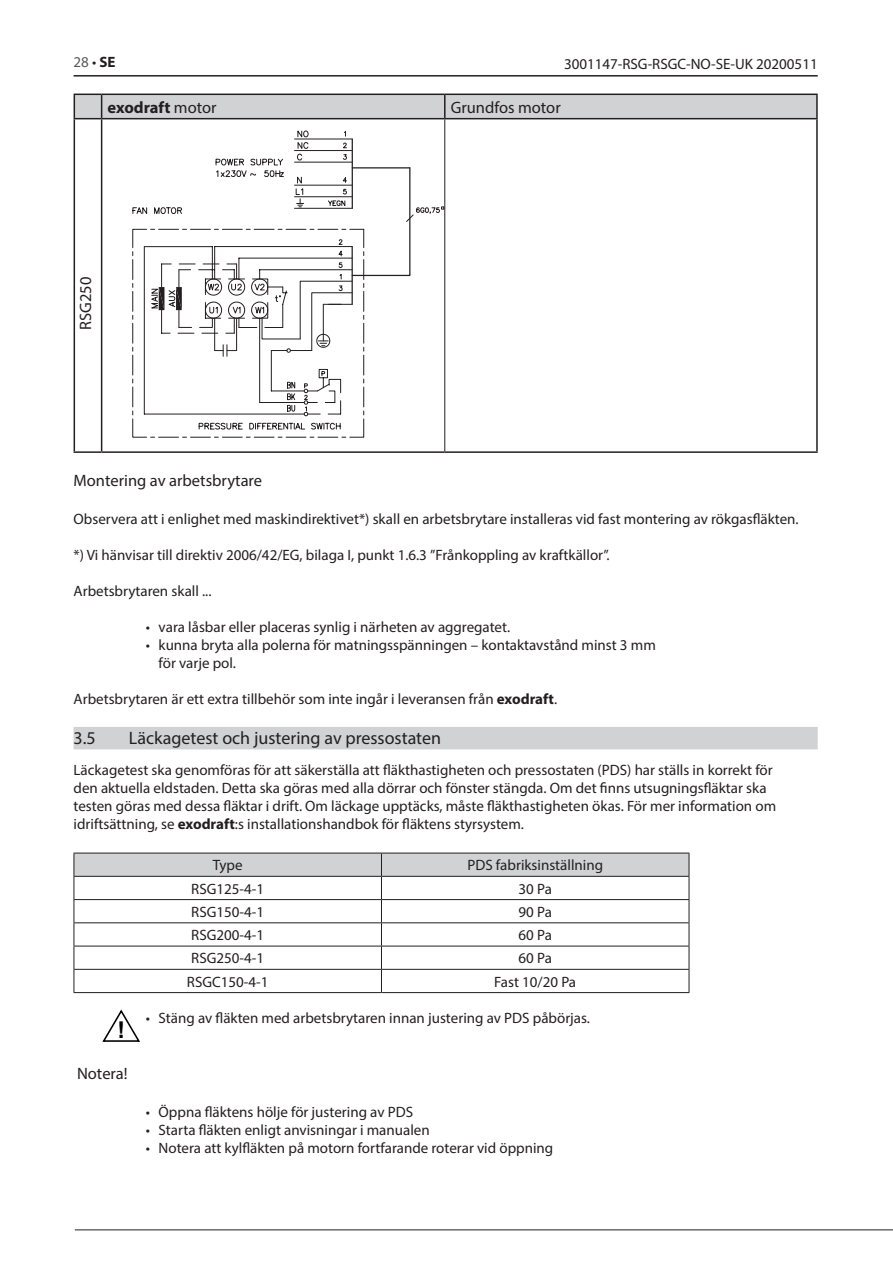
<style>
.page{position:relative;width:893px;height:1263px;background:#fff}
.page>*{position:absolute;margin:0;border:0;box-sizing:border-box;transform-origin:0 0}
.t1{font:700 23.1px "Arial";color:#000}
.t2{font:18px "Myriad Pro";color:#231f20}
.Mellemrubrik{font:16.5px "Myriad Pro";color:#231f20}
.Mellemrubrik-2{font:700 16.5px "Myriad Pro";color:#231f20}
.Brødtekst{font:15px/18px "Myriad Pro";color:#231f20}
.Tabeller_semibold_ce{font:15px "Myriad Pro";color:#231f20}
.t3{font:15px "Myriad Pro";color:#57585a}
.s1{color:#231f20}
.s2{font-weight:700;color:#231f20}
.s3{font-weight:400}
.s4{font-weight:700}
</style>
<div class="page">
<hr style="left:74px;top:75px;width:744px;height:2px;background:#231f20">
<hr style="left:75px;top:1229px;width:818px;height:1px;background:#231f20">
<div style="left:74px;top:727px;width:744px;height:22px;background:#d1d2d4"></div>
<hr style="left:445px;top:94px;width:373px;height:1px;background:#231f20">
<hr style="left:816px;top:95px;width:2px;height:23px;background:#231f20">
<svg style="left:74px;top:94px;width:743px;height:25px"></svg>
<hr style="left:74px;top:119px;width:1px;height:332px;background:#231f20">
<hr style="left:102px;top:118px;width:343px;height:1px;background:#231f20">
<hr style="left:445px;top:118px;width:373px;height:1px;background:#231f20">
<hr style="left:816px;top:119px;width:2px;height:332px;background:#231f20">
<hr style="left:74px;top:451px;width:28px;height:2px;background:#231f20">
<hr style="left:445px;top:451px;width:373px;height:2px;background:#231f20">
<hr style="left:101px;top:119px;width:1px;height:332px;background:#231f20">
<hr style="left:102px;top:451px;width:343px;height:2px;background:#231f20">
<hr style="left:444px;top:119px;width:1px;height:332px;background:#231f20">
<svg style="left:132px;top:130px;width:312px;height:301px"></svg>
<svg style="left:132px;top:229px;width:232px;height:209px"></svg>
<hr style="left:352px;top:167px;width:58px;height:1px;background:#231f20">
<svg style="left:74px;top:853px;width:616px;height:139px"></svg>
<hr style="left:74px;top:992px;width:307px;height:1px;background:#231f20">
<hr style="left:381px;top:992px;width:308px;height:1px;background:#231f20">
<svg style="left:102px;top:1009px;width:38px;height:33px"></svg>
<p class="t3" style="left:74px;top:53px;width:44px">28 <span class="s1">•</span> <span class="s2">SE</span></p>
<p class="Brødtekst" style="left:564px;top:55px;width:255px">3001147-RSG-RSGC-NO-SE-UK 20200511</p>
<p class="Mellemrubrik-2" style="left:108px;top:96px;width:110px">exodraft <span class="s3">motor</span></p>
<p class="Mellemrubrik" style="left:451px;top:97px;width:111px">Grundfos motor</p>
<p class="Mellemrubrik" style="left:76px;top:330px;width:55px;rotate:-90deg">RSG250</p>
<p class="Mellemrubrik" style="left:74px;top:471px;width:190px">Montering av arbetsbrytare</p>
<p class="Brødtekst" style="left:74px;top:510px;width:727px">Observera att i enlighet med maskindirektivet*) skall en arbetsbrytare installeras vid fast montering av rökgasfläkten.</p>
<p class="Brødtekst" style="left:74px;top:546px;width:538px">*) Vi hänvisar till direktiv 2006/42/EG, bilaga I, punkt 1.6.3 ”Frånkoppling av kraftkällor”.</p>
<p class="Brødtekst" style="left:74px;top:582px;width:139px">Arbetsbrytaren skall ...</p>
<p class="Brødtekst" style="left:146px;top:618px;width:366px">• vara låsbar eller placeras synlig i närheten av aggregatet.</p>
<p class="Brødtekst" style="left:159px;top:636px;width:499px;text-indent:-13px">• kunna bryta alla polerna för matningsspänningen – kontaktavstånd minst 3 mm för varje pol.</p>
<p class="Brødtekst" style="left:74px;top:690px;width:485px">Arbetsbrytaren är ett extra tillbehör som inte ingår i leveransen från <span class="s4">exodraft</span>.</p>
<p class="t2" style="left:74px;top:727px;width:24px">3.5</p>
<p class="t2" style="left:129px;top:727px;width:314px">Läckagetest och justering av pressostaten</p>
<p class="Brødtekst" style="left:74px;top:760px;width:704px">Läckagetest ska genomföras för att säkerställa att fläkthastigheten och pressostaten (PDS) har ställs in korrekt för den aktuella eldstaden. Detta ska göras med alla dörrar och fönster stängda. Om det finns utsugningsfläktar ska testen göras med dessa fläktar i drift. Om läckage upptäcks, måste fläkthastigheten ökas. För mer information om idriftsättning, se <span class="s4">exodraft</span>:s installationshandbok för fläktens styrsystem.</p>
<p class="Tabeller_semibold_ce" style="left:213px;top:856px;width:31px">Type</p>
<p class="Tabeller_semibold_ce" style="left:467px;top:856px;width:137px">PDS fabriksinställning</p>
<p class="Brødtekst" style="left:191px;top:879px;width:74px">RSG125-4-1</p>
<p class="Brødtekst" style="left:519px;top:879px;width:35px">30 Pa</p>
<p class="Brødtekst" style="left:191px;top:902px;width:74px">RSG150-4-1</p>
<p class="Brødtekst" style="left:519px;top:902px;width:35px">90 Pa</p>
<p class="Brødtekst" style="left:191px;top:926px;width:74px">RSG200-4-1</p>
<p class="Brødtekst" style="left:519px;top:926px;width:35px">60 Pa</p>
<p class="Brødtekst" style="left:191px;top:949px;width:74px">RSG250-4-1</p>
<p class="Brødtekst" style="left:519px;top:949px;width:35px">60 Pa</p>
<p class="Brødtekst" style="left:187px;top:972px;width:83px">RSGC150-4-1</p>
<p class="Brødtekst" style="left:494px;top:972px;width:83px">Fast 10/20 Pa</p>
<p class="Brødtekst" style="left:146px;top:1009px;width:446px">• Stäng av fläkten med arbetsbrytaren innan justering av PDS påbörjas.</p>
<p class="t1" style="left:118px;top:1014px;width:9px">!</p>
<p class="Mellemrubrik" style="left:77px;top:1063px;width:52px">Notera!</p>
<p class="Brødtekst" style="left:146px;top:1102px;width:269px">• Öppna fläktens hölje för justering av PDS</p>
<p class="Brødtekst" style="left:146px;top:1120px;width:285px">• Starta fläkten enligt anvisningar i manualen</p>
<p class="Brødtekst" style="left:146px;top:1138px;width:409px">• Notera att kylfläkten på motorn fortfarande roterar vid öppning</p>
</div>
